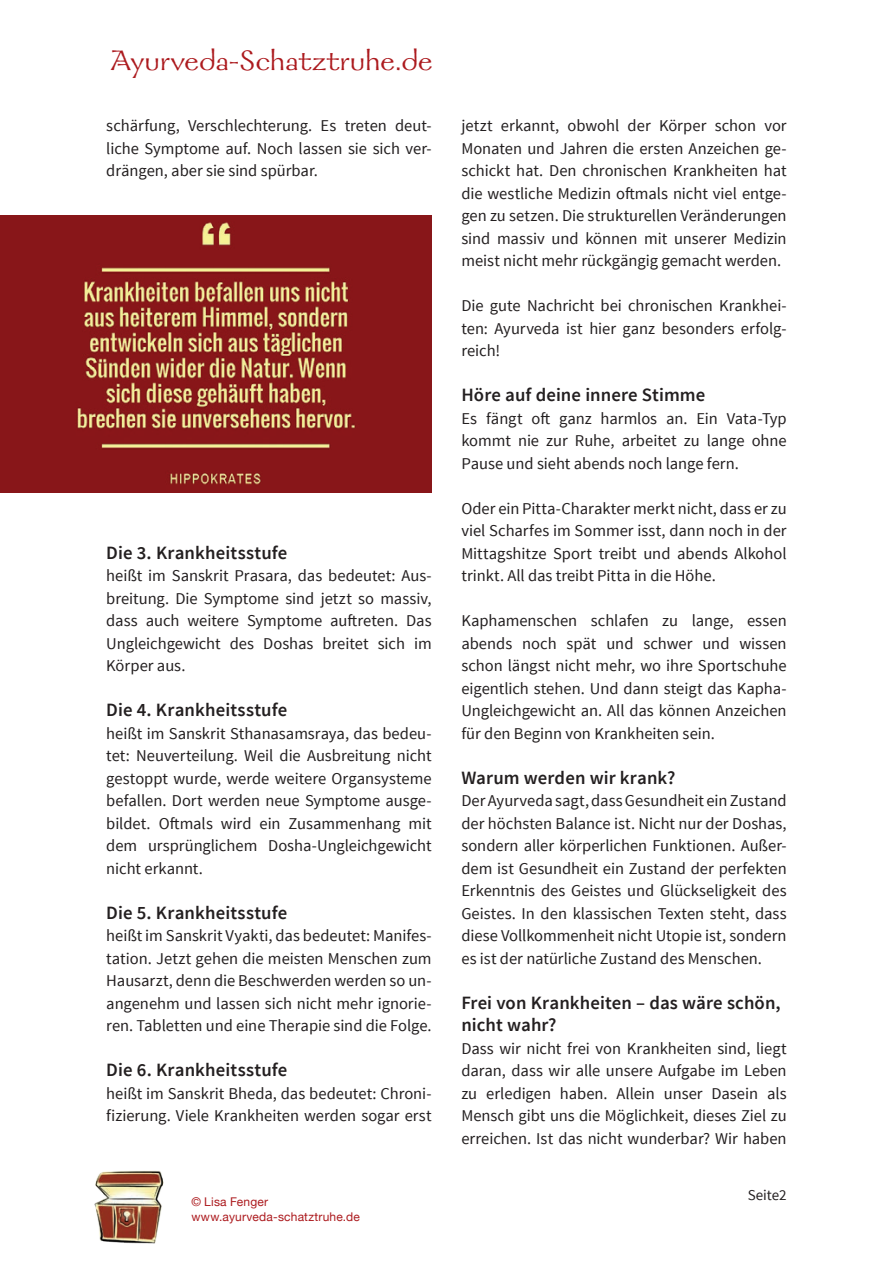
<style>
.page{position:relative;width:893px;height:1263px;background:#fff}
.page>*{position:absolute;margin:0;border:0;box-sizing:border-box;transform-origin:0 0}
.t1{font:31.5px "Galahad Std";letter-spacing:.01em;color:#ac1a1e}
.t2{font:600 18.75px/22.5px "Source Sans Pro";letter-spacing:.005em;color:#231f20}
.t3{font:16.5px/22.5px "Source Sans Pro";color:#231f20;text-align:justify}
.t4{font:15px "Source Sans Pro";color:#231f20}
.t5{font:12px/14.4px "Helvetica Neue";letter-spacing:.015em;color:#ac1a1e}
</style>
<div class="page">
<img style="left:0;top:215px;width:432px;height:278px">
<img style="left:94px;top:1170px;width:70px;height:74px">
<h1 class="t1" style="left:111px;top:41px;width:323px">Ayurveda-Schatztruhe.de</h1>
<p class="t3" style="left:106px;top:115px;width:327px">schärfung, Verschlechterung. Es treten deut&shy;liche Symptome auf. Noch lassen sie sich ver&shy;drängen, aber sie sind spürbar.</p>
<p class="t2" style="left:106px;top:542px;width:183px">Die 3. Krankheitsstufe</p>
<p class="t3" style="left:106px;top:565px;width:327px">heißt im Sanskrit Prasara, das bedeutet: Aus&shy;breitung. Die Symptome sind jetzt so massiv, dass auch weitere Symptome auftreten. Das Ungleichgewicht des Doshas breitet sich im Körper aus.</p>
<p class="t2" style="left:106px;top:699px;width:183px">Die 4. Krankheitsstufe</p>
<p class="t3" style="left:106px;top:722px;width:327px">heißt im Sanskrit Sthanasamsraya, das bedeu&shy;tet: Neuverteilung. Weil die Ausbreitung nicht gestoppt wurde, werde weitere Organsysteme befallen. Dort werden neue Symptome ausge&shy;bildet. Oftmals wird ein Zusammenhang mit dem ursprünglichem Dosha-Ungleichgewicht nicht erkannt.</p>
<p class="t2" style="left:106px;top:902px;width:183px">Die 5. Krankheitsstufe</p>
<p class="t3" style="left:106px;top:925px;width:327px">heißt im Sanskrit Vyakti, das bedeutet: Manifes&shy;tation. Jetzt gehen die meisten Menschen zum Hausarzt, denn die Beschwerden werden so un&shy;angenehm und lassen sich nicht mehr ignorie&shy;ren. Tabletten und eine Therapie sind die Folge.</p>
<p class="t2" style="left:106px;top:1059px;width:183px">Die 6. Krankheitsstufe</p>
<p class="t3" style="left:106px;top:1082px;width:327px">heißt im Sanskrit Bheda, das bedeutet: Chroni&shy;fizierung. Viele Krankheiten werden sogar erst</p>
<p class="t5" style="left:191px;top:1195px;width:170px">© Lisa Fenger www.ayurveda-schatztruhe.de</p>
<p class="t3" style="left:461px;top:115px;width:327px">jetzt erkannt, obwohl der Körper schon vor Monaten und Jahren die ersten Anzeichen ge&shy;schickt hat. Den chronischen Krankheiten hat die westliche Medizin oftmals nicht viel entge&shy;gen zu setzen. Die strukturellen Veränderungen sind massiv und können mit unserer Medizin meist nicht mehr rückgängig gemacht werden.</p>
<p class="t3" style="left:461px;top:295px;width:327px">Die gute Nachricht bei chronischen Krankhei&shy;ten: Ayurveda ist hier ganz besonders erfolg&shy;reich!</p>
<p class="t2" style="left:461px;top:384px;width:245px">Höre auf deine innere Stimme</p>
<p class="t3" style="left:461px;top:407px;width:327px">Es fängt oft ganz harmlos an. Ein Vata-Typ kommt nie zur Ruhe, arbeitet zu lange ohne Pause und sieht abends noch lange fern.</p>
<p class="t3" style="left:461px;top:497px;width:327px">Oder ein Pitta-Charakter merkt nicht, dass er zu viel Scharfes im Sommer isst, dann noch in der Mittagshitze Sport treibt und abends Alkohol trinkt. All das treibt Pitta in die Höhe.</p>
<p class="t3" style="left:461px;top:610px;width:327px">Kaphamenschen schlafen zu lange, essen abends noch spät und schwer und wissen schon längst nicht mehr, wo ihre Sportschuhe eigentlich stehen. Und dann steigt das Kapha-Ungleichgewicht an. All das können Anzeichen für den Beginn von Krankheiten sein.</p>
<p class="t2" style="left:461px;top:767px;width:216px">Warum werden wir krank?</p>
<p class="t3" style="left:461px;top:790px;width:327px">Der Ayurveda sagt, dass Gesundheit ein Zustand der höchsten Balance ist. Nicht nur der Doshas, sondern aller körperlichen Funktionen. Außer&shy;dem ist Gesundheit ein Zustand der perfekten Erkenntnis des Geistes und Glückseligkeit des Geistes. In den klassischen Texten steht, dass diese Vollkommenheit nicht Utopie ist, sondern es ist der natürliche Zustand des Menschen.</p>
<p class="t2" style="left:461px;top:992px;width:321px">Frei von Krankheiten – das wäre schön, nicht wahr?</p>
<p class="t3" style="left:461px;top:1037px;width:327px">Dass wir nicht frei von Krankheiten sind, liegt daran, dass wir alle unsere Aufgabe im Leben zu erledigen haben. Allein unser Dasein als Mensch gibt uns die Möglichkeit, dieses Ziel zu erreichen. Ist das nicht wunderbar? Wir haben</p>
<p class="t4" style="left:748px;top:1186px;width:40px">Seite2</p>
</div>
